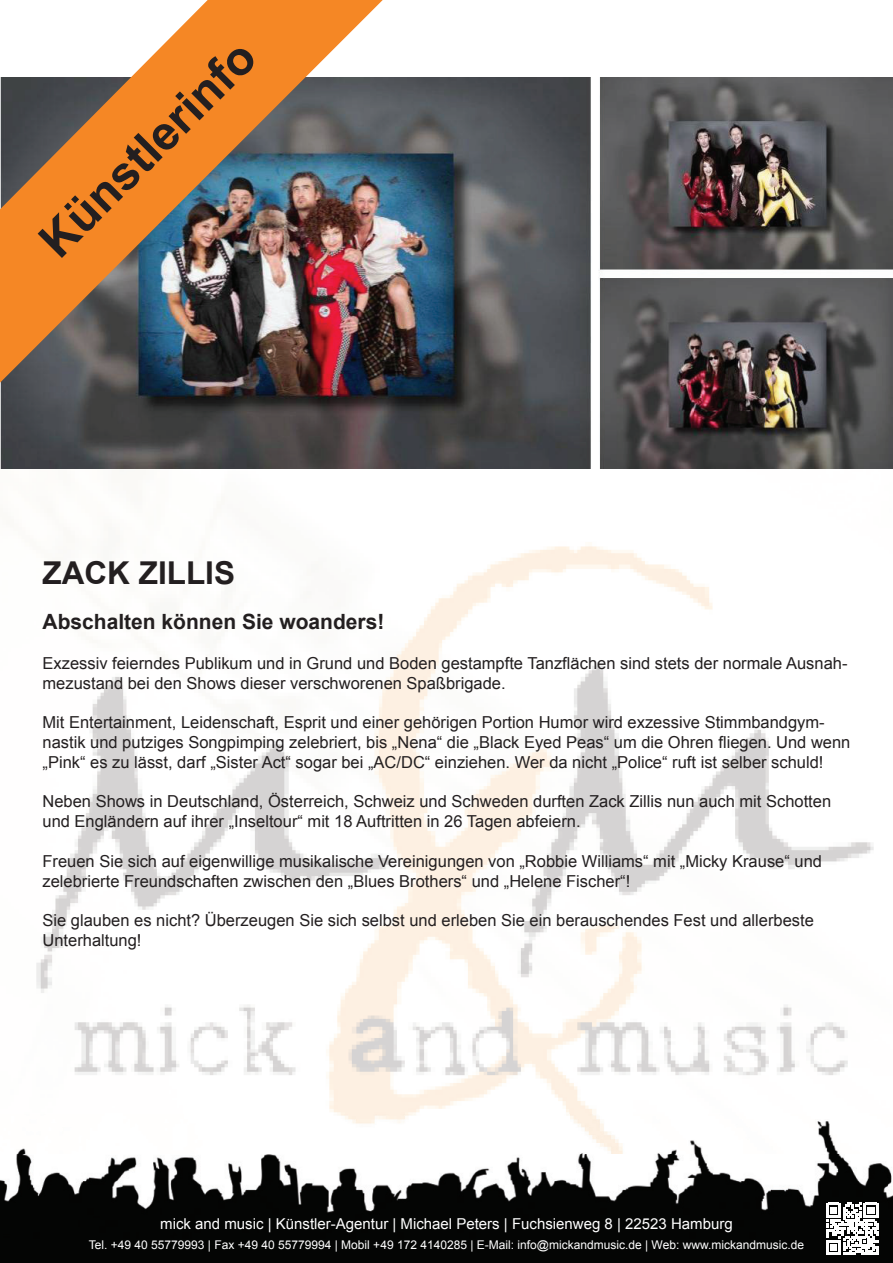
<style>
.page{position:relative;width:893px;height:1263px;background:#fff}
.page>*{position:absolute;margin:0;border:0;box-sizing:border-box;transform-origin:0 0}
.t1{font:700 48px "Arial";color:#231f20}
.t2{font:700 31.5px "Arial";color:#231f20}
.t3{font:700 21px "Arial";color:#231f20}
.t4{font:16.5px/19.8px "Arial";color:#231f20}
.t5{font:15px "Arial";color:#fff}
.t6{font:12px "Arial";color:#fff}
</style>
<div class="page">
<img style="left:36px;top:546px;width:838px;height:568px">
<img style="left:0;top:1154px;width:893px;height:109px">
<img style="left:17px;top:1114px;width:822px;height:40px">
<svg style="left:826px;top:1203px;width:52px;height:52px"></svg>
<img style="left:0;top:78px;width:893px;height:391px">
<img style="left:0;top:0;width:383px;height:383px">
<h1 class="t1" style="left:25px;top:226px;width:284px;rotate:-45deg">Künstlerinfo</h1>
<h2 class="t2" style="left:43px;top:552px;width:194px">ZACK ZILLIS</h2>
<p class="t3" style="left:43px;top:608px;width:343px">Abschalten können Sie woanders!</p>
<p class="t4" style="left:43px;top:653px;width:806px">Exzessiv feierndes Publikum und in Grund und Boden gestampfte Tanzflächen sind stets der normale Ausnah&shy;mezustand bei den Shows dieser verschworenen Spaßbrigade.</p>
<p class="t4" style="left:43px;top:713px;width:809px">Mit Entertainment, Leidenschaft, Esprit und einer gehörigen Portion Humor wird exzessive Stimmbandgym&shy;nastik und putziges Songpimping zelebriert, bis „Nena“ die „Black Eyed Peas“ um die Ohren fliegen. Und wenn „Pink“ es zu lässt, darf „Sister Act“ sogar bei „AC/DC“ einziehen. Wer da nicht „Police“ ruft ist selber schuld!</p>
<p class="t4" style="left:43px;top:792px;width:790px">Neben Shows in Deutschland, Österreich, Schweiz und Schweden durften Zack Zillis nun auch mit Schotten und Engländern auf ihrer „Inseltour“ mit 18 Auftritten in 26 Tagen abfeiern.</p>
<p class="t4" style="left:43px;top:851px;width:781px">Freuen Sie sich auf eigenwillige musikalische Vereinigungen von „Robbie Williams“ mit „Micky Krause“ und zelebrierte Freundschaften zwischen den „Blues Brothers“ und „Helene Fischer“!</p>
<p class="t4" style="left:43px;top:911px;width:773px">Sie glauben es nicht? Überzeugen Sie sich selbst und erleben Sie ein berauschendes Fest und allerbeste<br>Unterhaltung!</p>
<p class="t5" style="left:160px;top:1214px;width:574px">mick and music | Künstler-Agentur | Michael Peters | Fuchsienweg 8 | 22523 Hamburg</p>
<p class="t6" style="left:89px;top:1237px;width:717px">Tel. +49 40 55779993 | Fax +49 40 55779994 | Mobil +49 172 4140285 | E-Mail: info@mickandmusic.de | Web: www.mickandmusic.de</p>
</div>
